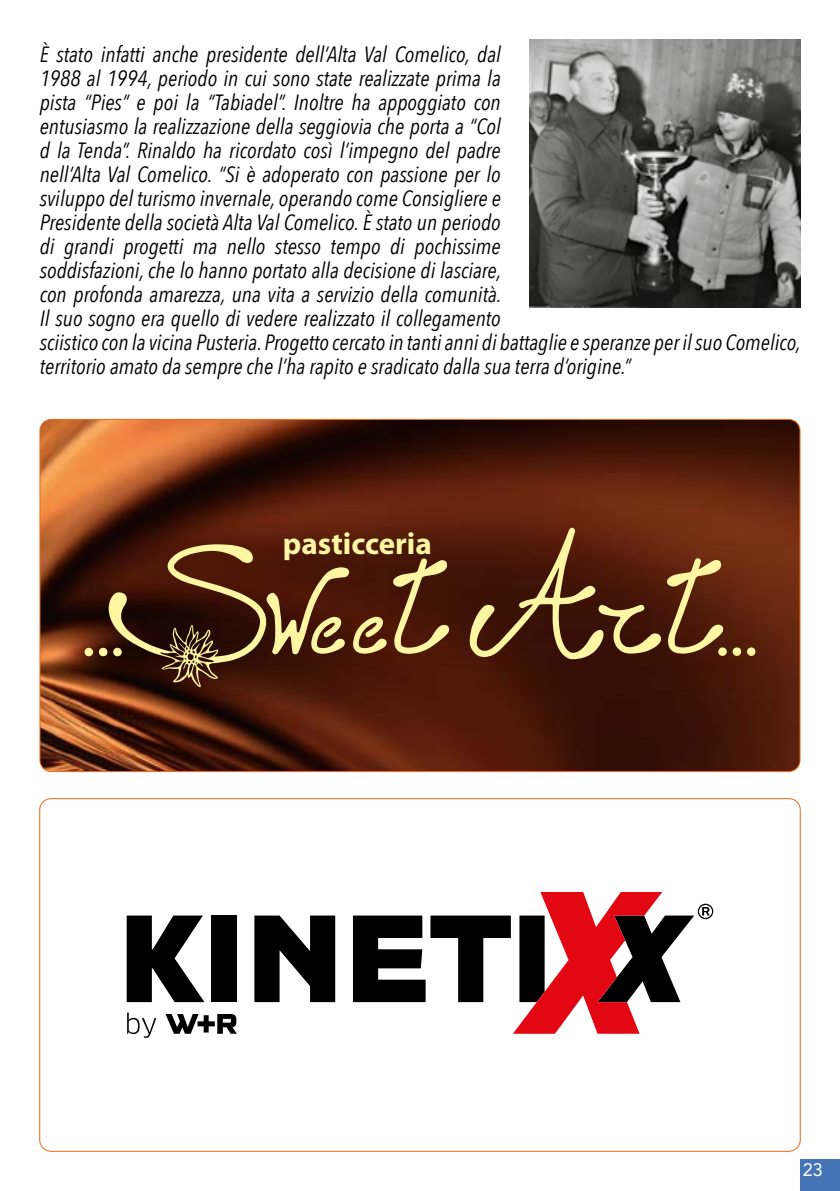
<style>
.page{position:relative;width:840px;height:1191px;background:#fff}
.page>*{position:absolute;margin:0;border:0;box-sizing:border-box;transform-origin:0 0}
.t1{font:700 31px "Myriad Pro";color:#fff6a4}
.t2{font:italic 22px/24px "Avenir Next Condensed";color:#000}
.t3{font:18px "Avenir";color:#fff}
</style>
<div class="page">
<img style="left:529px;top:40px;width:270px;height:268px">
<svg style="left:254px;top:915px;width:81px;height:87px"></svg>
<div style="left:211px;top:915px;width:25px;height:87px;background:#000"></div>
<svg style="left:127px;top:915px;width:77px;height:87px"></svg>
<svg style="left:353px;top:892px;width:360px;height:141px"></svg>
<svg style="left:127px;top:1012px;width:29px;height:25px"></svg>
<svg style="left:165px;top:1014px;width:72px;height:19px"></svg>
<svg style="left:41px;top:419px;width:758px;height:352px;background:#5c2a14"></svg>
<div style="left:799px;top:1159px;width:40px;height:32px;background:#4474b5"></div>
<p class="t2" style="left:40px;top:42px;width:762px">È stato infatti anche presidente dell’Alta Val Comelico, dal<br>1988 al 1994, periodo in cui sono state realizzate prima la<br>pista “Pies” e poi la “Tabiadel”. Inoltre ha appoggiato con<br>entusiasmo la realizzazione della seggiovia che porta a “Col<br>d la Tenda”. Rinaldo ha ricordato così l’impegno del padre<br>nell’Alta Val Comelico. “Si è adoperato con passione per lo<br>sviluppo del turismo invernale, operando come Consigliere e<br>Presidente della società Alta Val Comelico. È stato un periodo<br>di grandi progetti ma nello stesso tempo di pochissime<br>soddisfazioni, che lo hanno portato alla decisione di lasciare,<br>con profonda amarezza, una vita a servizio della comunità.<br>Il suo sogno era quello di vedere realizzato il collegamento<br>sciistico con la vicina Pusteria. Progetto cercato in tanti anni di battaglie e speranze per il suo Comelico, territorio amato da sempre che l’ha rapito e sradicato dalla sua terra d’origine.”</p>
<h1 class="t1" style="left:283px;top:526px;width:150px">pasticceria</h1>
<p class="t3" style="left:802px;top:1159px;width:22px">23</p>
</div>
